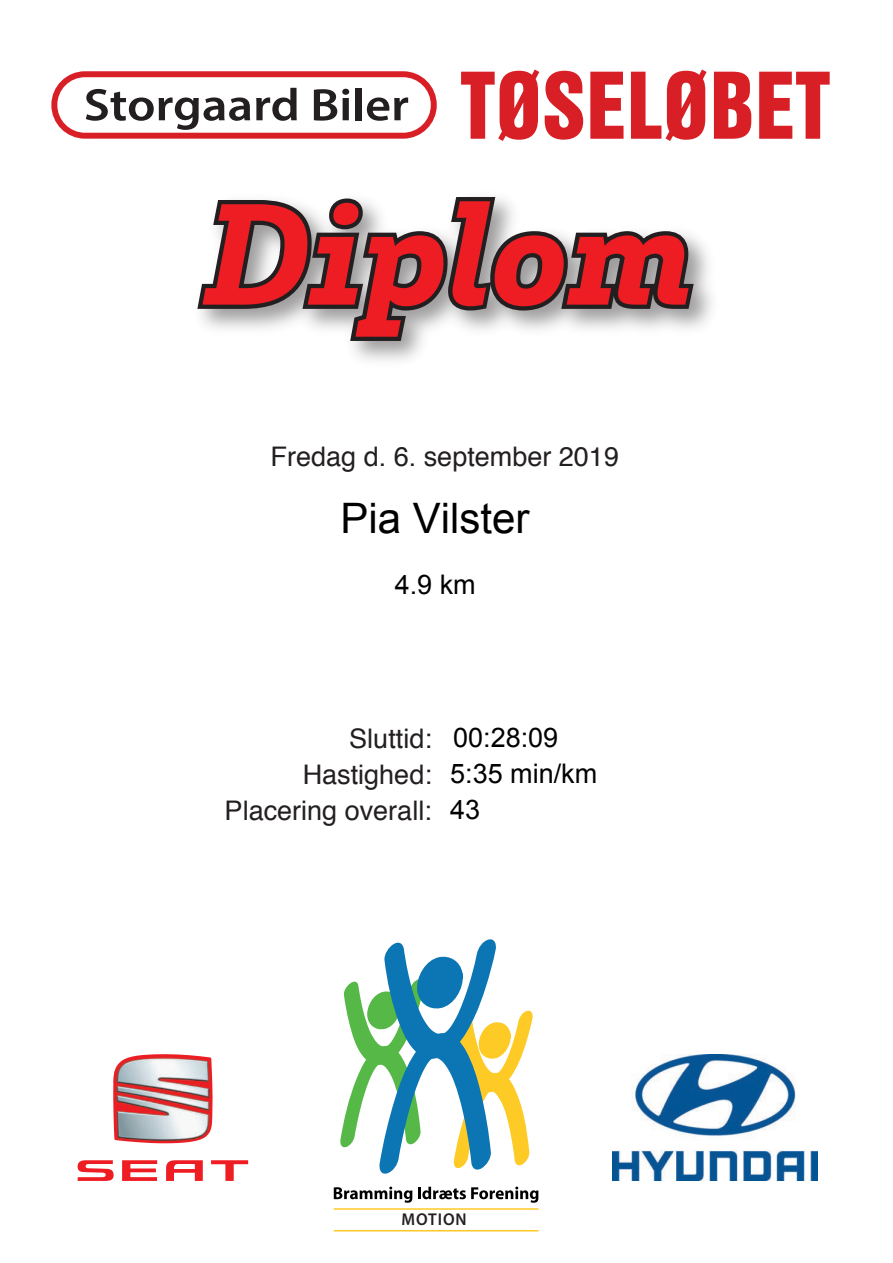
<style>
.page{position:relative;width:893px;height:1263px;background:#fff}
.page>*{position:absolute;margin:0;border:0;box-sizing:border-box;transform-origin:0 0}
.t1{font:italic 900 148.5px "Brix Slab";color:#ee1d23;scale:1.08 1}
.t2{font:83.7px "Swiss 921 BT Regular A";letter-spacing:.025em;color:#d81f26;scale:.96 1}
.t3{font:600 45.75px "Myriad Pro";color:#231f20;scale:1.1 1}
.t4{font:42px "Arial";color:#000}
.t5{font:27px/36px "Helvetica";color:#231f20;text-align:right}
.t6{font:27px "Arial";color:#000}
.t7{font:600 17.1px "Myriad Pro";letter-spacing:.055em;color:#231f20;scale:.96 1}
</style>
<div class="page">
<svg style="left:334px;top:1187px;width:78px;height:16px"></svg>
<svg style="left:418px;top:1187px;width:120px;height:16px"></svg>
<svg style="left:340px;top:939px;width:193px;height:235px"></svg>
<img style="left:612px;top:1054px;width:205px;height:127px">
<svg style="left:78px;top:1160px;width:36px;height:21px"></svg>
<svg style="left:122px;top:1160px;width:35px;height:21px"></svg>
<svg style="left:166px;top:1160px;width:37px;height:21px"></svg>
<svg style="left:211px;top:1160px;width:37px;height:21px"></svg>
<img style="left:113px;top:1054px;width:99px;height:89px">
<div style="left:51px;top:71px;width:386px;height:68px;border:6px solid #d81f26;border-radius:31px"></div>
<svg style="left:196px;top:193px;width:502px;height:154px"></svg>
<hr style="left:334px;top:1208px;width:204px;height:2px;background:#fdc925">
<hr style="left:334px;top:1230px;width:204px;height:2px;background:#fdc925">
<h3 class="t3" style="left:84px;top:76px;width:297px">Storgaard Biler</h3>
<h2 class="t2" style="left:461px;top:51px;width:385px">TØSELØBET</h2>
<h1 class="t1" style="left:204px;top:155px;width:456px">Diplom</h1>
<p class="t5" style="left:270px;top:440px;width:350px">Fredag d. 6. september 2019</p>
<h3 class="t4" style="left:340px;top:495px;width:190px">Pia Vilster</h3>
<p class="t6" style="left:394px;top:570px;width:82px">4.9 km</p>
<p class="t5" style="left:225px;top:722px;width:209px">Sluttid:<br>Hastighed:<br>Placering overall:</p>
<p class="t6" style="left:453px;top:723px;width:107px">00:28:09</p>
<p class="t6" style="left:450px;top:759px;width:148px">5:35 min/km</p>
<p class="t6" style="left:450px;top:795px;width:32px">43</p>
<p class="t7" style="left:401px;top:1208px;width:69px">MOTION</p>
</div>
